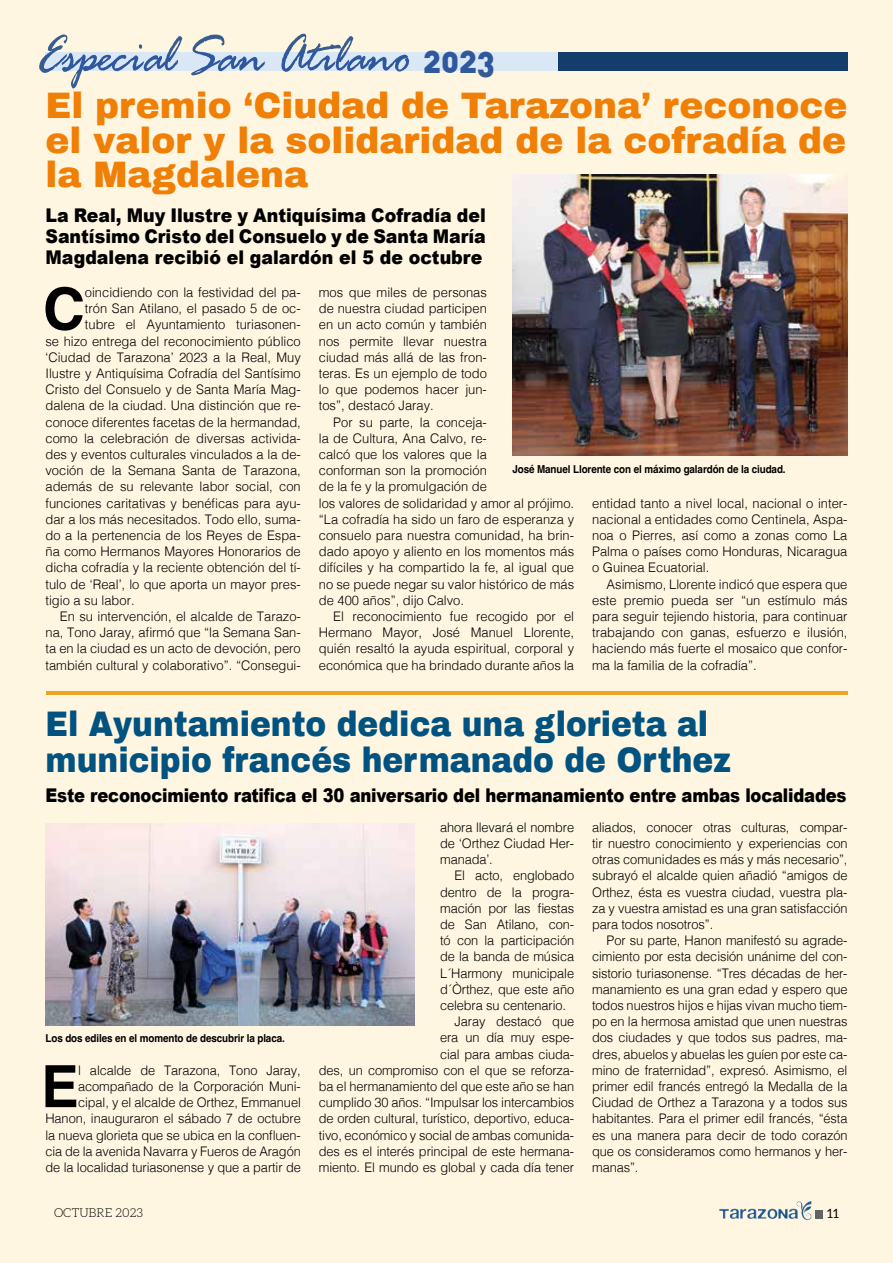
<style>
.page{position:relative;width:893px;height:1263px;background:#fff6e1}
.page>*{position:absolute;margin:0;border:0;box-sizing:border-box;transform-origin:0 0}
.t1{font:700 58.2px "Helvetica";color:#000}
.t2{font:57px "Rage Italic Let Plain";letter-spacing:-.01em;color:#3760a4;scale:.9 1}
.t3{font:900 36px/34.5px "Archivo";color:#f07f06;text-align:justify}
.t4{font:900 34.65px/36px "Archivo";color:#005281;scale:.9 1}
.t5{font:900 18.9px/21px "Arial";letter-spacing:-.01em;color:#000;text-align:justify;scale:.92 1}
.t6{font:900 18.9px "Arial";letter-spacing:-.01em;color:#000;scale:.87 1}
.t7{font:300 13.2px/16.2px "Helvetica";color:#000;text-align:justify}
.t8{font:12.75px "Aleo";color:#000}
.t9{font:300 12.3px "Aleo";color:#000}
.t10{font:700 10.95px "Helvetica";letter-spacing:-.01em;color:#000;scale:.9 1}
.s1{font-family:"DIN Alternate";font-weight:900;font-size:36px}
</style>
<div class="page">
<div style="left:45px;top:52px;width:556px;height:18px;background:#dae8f6"></div>
<div style="left:815px;top:1210px;width:8px;height:9px;background:#646363"></div>
<svg style="left:803px;top:1201px;width:8px;height:6px"></svg>
<div style="left:558px;top:52px;width:289px;height:18px;background:#143d6b"></div>
<img style="left:512px;top:174px;width:335px;height:281px">
<img style="left:45px;top:824px;width:370px;height:202px">
<hr style="left:45px;top:691px;width:802px;height:4px;background:#eea424">
<h2 class="t2" style="left:36px;top:30px;width:512px">Especial San Atilano <span class="s1">2023</span></h2>
<h3 class="t3" style="left:45px;top:89px;width:803px">El premio ‘Ciudad de Tarazona’ reconoce el valor y la solidaridad de la cofradía de la Magdalena</h3>
<h3 class="t5" style="left:45px;top:204px;width:480px">La Real, Muy Ilustre y Antiquísima Cofradía del Santísimo Cristo del Consuelo y de Santa María Magdalena recibió el galardón el 5 de octubre</h3>
<h1 class="t1" style="left:43px;top:273px;width:44px">C</h1>
<p class="t7" style="left:85px;top:283px;width:217px">oincidiendo con la festividad del pa-</p>
<p class="t7" style="left:85px;top:299px;width:217px">trón San Atilano, el pasado 5 de oc-</p>
<p class="t7" style="left:85px;top:316px;width:217px">tubre el Ayuntamiento turiasonen-</p>
<p class="t7" style="left:45px;top:332px;width:257px">se hizo entrega del reconocimiento público</p>
<p class="t7" style="left:45px;top:348px;width:257px">‘Ciudad de Tarazona’ 2023 a la Real, Muy</p>
<p class="t7" style="left:45px;top:364px;width:257px">Ilustre y Antiquísima Cofradía del Santísimo</p>
<p class="t7" style="left:45px;top:380px;width:257px">Cristo del Consuelo y de Santa María Mag-</p>
<p class="t7" style="left:45px;top:397px;width:257px">dalena de la ciudad. Una distinción que re-</p>
<p class="t7" style="left:45px;top:413px;width:257px">conoce diferentes facetas de la hermandad,</p>
<p class="t7" style="left:45px;top:429px;width:257px">como la celebración de diversas activida-</p>
<p class="t7" style="left:45px;top:445px;width:257px">des y eventos culturales vinculados a la de-</p>
<p class="t7" style="left:45px;top:461px;width:257px">voción de la Semana Santa de Tarazona,</p>
<p class="t7" style="left:45px;top:478px;width:257px">además de su relevante labor social, con</p>
<p class="t7" style="left:45px;top:494px;width:257px">funciones caritativas y benéficas para ayu-</p>
<p class="t7" style="left:45px;top:510px;width:257px">dar a los más necesitados. Todo ello, suma-</p>
<p class="t7" style="left:45px;top:526px;width:257px">do a la pertenencia de los Reyes de Espa-</p>
<p class="t7" style="left:45px;top:542px;width:257px">ña como Hermanos Mayores Honorarios de</p>
<p class="t7" style="left:45px;top:559px;width:257px">dicha cofradía y la reciente obtención del tí-</p>
<p class="t7" style="left:45px;top:575px;width:257px">tulo de ‘Real’, lo que aporta un mayor pres-</p>
<p class="t7" style="left:45px;top:591px;width:91px">tigio a su labor.</p>
<p class="t7" style="left:60px;top:607px;width:242px">En su intervención, el alcalde de Tarazo-</p>
<p class="t7" style="left:45px;top:623px;width:257px">na, Tono Jaray, afirmó que “la Semana San-</p>
<p class="t7" style="left:45px;top:640px;width:257px">ta en la ciudad es un acto de devoción, pero</p>
<p class="t7" style="left:45px;top:656px;width:257px">también cultural y colaborativo”. “Consegui-</p>
<p class="t7" style="left:319px;top:283px;width:170px">mos que miles de personas de nuestra ciudad participen en un acto común y también nos permite llevar nuestra ciudad más allá de las fron&shy;teras. Es un ejemplo de todo lo que podemos hacer jun&shy;tos”, destacó Jaray.</p>
<p class="t7" style="left:319px;top:413px;width:257px;text-align:left;text-indent:14px">Por su parte, la conceja-<br>la de Cultura, Ana Calvo, re-<br>calcó que los valores que la<br>conforman son la promoción<br>de la fe y la promulgación de<br>los valores de solidaridad y amor al prójimo. “La cofradía ha sido un faro de esperanza y consuelo para nuestra comunidad, ha brin&shy;dado apoyo y aliento en los momentos más difíciles y ha compartido la fe, al igual que no se puede negar su valor histórico de más de 400 años”, dijo Calvo.</p>
<p class="t7" style="left:319px;top:607px;width:257px;text-indent:14px">El reconocimiento fue recogido por el Hermano Mayor, José Manuel Llorente, quién resaltó la ayuda espiritual, corporal y económica que ha brindado durante años la</p>
<p class="t10" style="left:512px;top:463px;width:305px">José Manuel Llorente con el máximo galardón de la ciudad.</p>
<p class="t7" style="left:592px;top:494px;width:257px">entidad tanto a nivel local, nacional o inter&shy;nacional a entidades como Centinela, Aspa&shy;noa o Pierres, así como a zonas como La Palma o países como Honduras, Nicaragua o Guinea Ecuatorial.</p>
<p class="t7" style="left:592px;top:575px;width:257px;text-indent:14px">Asimismo, Llorente indicó que espera que este premio pueda ser “un estímulo más para seguir tejiendo historia, para continuar trabajando con ganas, esfuerzo e ilusión, haciendo más fuerte el mosaico que confor&shy;ma la familia de la cofradía”.</p>
<h3 class="t4" style="left:45px;top:706px;width:763px">El Ayuntamiento dedica una glorieta al municipio francés hermanado de Orthez</h3>
<h3 class="t6" style="left:45px;top:782px;width:922px">Este reconocimiento ratifica el 30 aniversario del hermanamiento entre ambas localidades</h3>
<p class="t10" style="left:45px;top:1031px;width:267px">Los dos ediles en el momento de descubrir la placa.</p>
<h1 class="t1" style="left:41px;top:1051px;width:39px">E</h1>
<p class="t7" style="left:45px;top:1061px;width:257px;text-align:right">l alcalde de Tarazona, Tono Jaray, acompañado de la Corporación Muni&shy;cipal, y el alcalde de Orthez, Emmanuel Hanon, inauguraron el sábado 7 de octubre la nueva glorieta que se ubica en la confluen&shy;cia de la avenida Navarra y Fueros de Aragón de la localidad turiasonense y que a partir de</p>
<p class="t9" style="left:54px;top:1205px;width:91px">OCTUBRE 2023</p>
<p class="t7" style="left:440px;top:818px;width:136px">ahora llevará el nombre de ‘Orthez Ciudad Her&shy;manada’.</p>
<p class="t7" style="left:455px;top:866px;width:121px">El acto, englobado</p>
<p class="t7" style="left:440px;top:883px;width:136px">dentro de la progra-</p>
<p class="t7" style="left:440px;top:899px;width:136px">mación por las fiestas</p>
<p class="t7" style="left:440px;top:915px;width:136px">de San Atilano, con-</p>
<p class="t7" style="left:440px;top:931px;width:136px">tó con la participación</p>
<p class="t7" style="left:440px;top:947px;width:136px">de la banda de música</p>
<p class="t7" style="left:440px;top:964px;width:136px">L´Harmony municipale</p>
<p class="t7" style="left:440px;top:980px;width:136px">d´Òrthez, que este año</p>
<p class="t7" style="left:440px;top:996px;width:127px">celebra su centenario.</p>
<p class="t7" style="left:455px;top:1012px;width:121px">Jaray destacó que</p>
<p class="t7" style="left:440px;top:1028px;width:136px">era un día muy espe-</p>
<p class="t7" style="left:440px;top:1045px;width:136px">cial para ambas ciuda-</p>
<p class="t7" style="left:319px;top:1061px;width:257px">des, un compromiso con el que se reforza-</p>
<p class="t7" style="left:319px;top:1077px;width:257px">ba el hermanamiento del que este año se han</p>
<p class="t7" style="left:319px;top:1093px;width:257px">cumplido 30 años. “Impulsar los intercambios</p>
<p class="t7" style="left:319px;top:1109px;width:257px">de orden cultural, turístico, deportivo, educa-</p>
<p class="t7" style="left:319px;top:1126px;width:257px">tivo, económico y social de ambas comunida-</p>
<p class="t7" style="left:319px;top:1142px;width:257px">des es el interés principal de este hermana-</p>
<p class="t7" style="left:319px;top:1158px;width:257px">miento. El mundo es global y cada día tener</p>
<p class="t7" style="left:592px;top:818px;width:257px">aliados, conocer otras culturas, compar&shy;tir nuestro conocimiento y experiencias con otras comunidades es más y más necesario”, subrayó el alcalde quien añadió “amigos de Orthez, ésta es vuestra ciudad, vuestra pla&shy;za y vuestra amistad es una gran satisfacción para todos nosotros”.</p>
<p class="t7" style="left:592px;top:931px;width:257px;text-indent:14px">Por su parte, Hanon manifestó su agrade&shy;cimiento por esta decisión unánime del con&shy;sistorio turiasonense. “Tres décadas de her&shy;manamiento es una gran edad y espero que todos nuestros hijos e hijas vivan mucho tiem&shy;po en la hermosa amistad que unen nuestras dos ciudades y que todos sus padres, ma&shy;dres, abuelos y abuelas les guíen por este ca&shy;mino de fraternidad”, expresó. Asimismo, el primer edil francés entregó la Medalla de la Ciudad de Orthez a Tarazona y a todos sus habitantes. Para el primer edil francés, “ésta es una manera para decir de todo corazón que os consideramos como hermanos y her&shy;manas”.</p>
<p class="t8" style="left:827px;top:1207px;width:13px">11</p>
</div>
